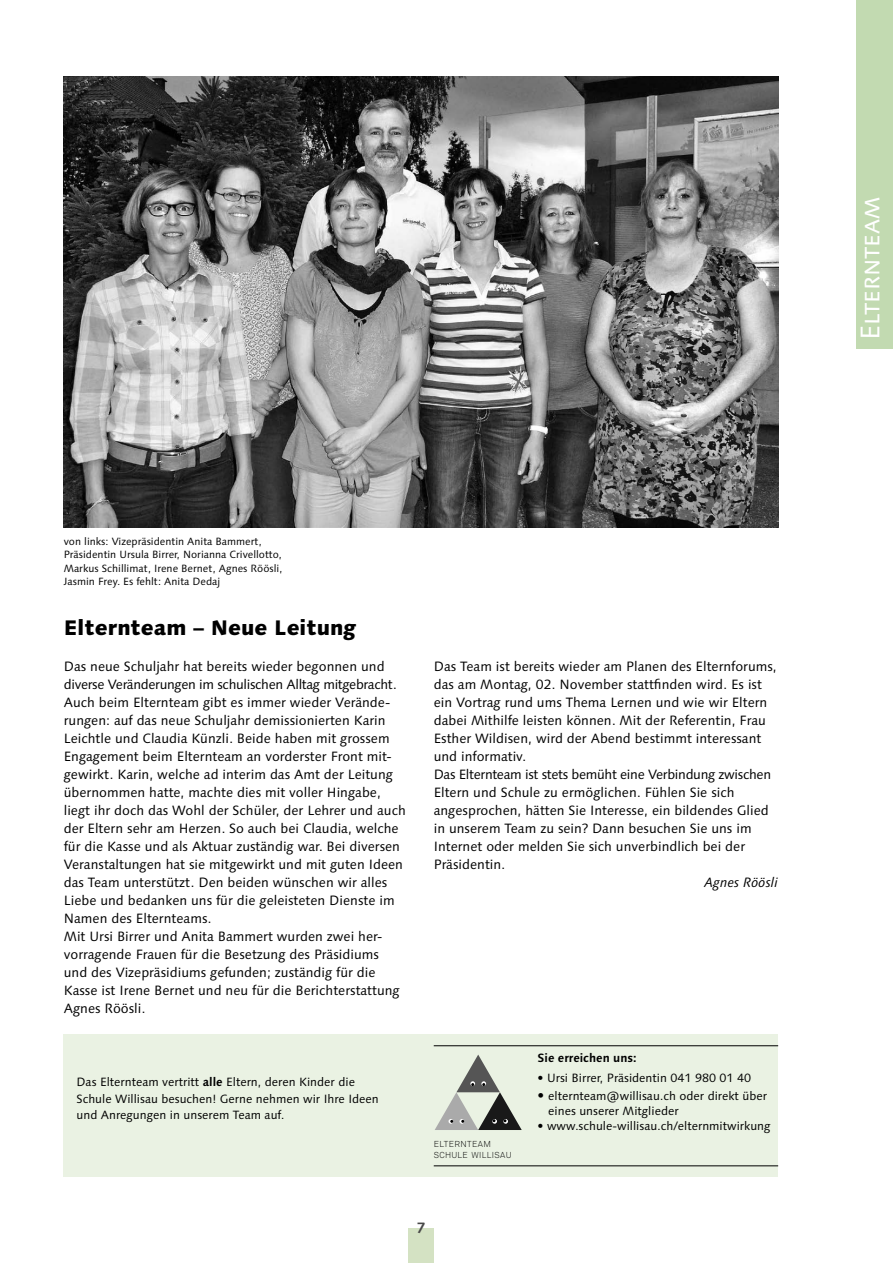
<style>
.page{position:relative;width:893px;height:1263px;background:#fff}
.page>*{position:absolute;margin:0;border:0;box-sizing:border-box;transform-origin:0 0}
.t1{font:27px "Linotype Syntax SC";color:#fff}
.t2{font:800 21px "Linotype Syntax";color:#000}
.t3{font:700 15px "Linotype Syntax";color:#484848}
.t4{font:13.5px/18px "Linotype Syntax";color:#000}
.t5{font:italic 13.5px "Linotype Syntax";color:#000}
.t6{font:12px/16.5px "Linotype Syntax";color:#000}
.t7{font:700 12px "Linotype Syntax";color:#000}
.t8{font:10.5px/13.5px "Linotype Syntax";color:#000}
.t9{font:300 8.55px/10.8px "Akkurat";letter-spacing:.05em;color:#000}
.s1{font-weight:700}
.s2{font-size:13.5px}
</style>
<div class="page">
<div style="left:408px;top:1228px;width:26px;height:35px;background:#d4e2c3"></div>
<div style="left:64px;top:1034px;width:714px;height:143px;background:#eaf2e3"></div>
<div style="left:856px;top:0;width:37px;height:349px;background:#c2dab1"></div>
<svg style="left:435px;top:1054px;width:87px;height:76px"></svg>
<hr style="left:434px;top:1045px;width:344px;height:1px;background:#000">
<hr style="left:434px;top:1165px;width:344px;height:1px;background:#000">
<img style="left:63px;top:77px;width:715px;height:450px">
<p class="t8" style="left:64px;top:534px;width:220px">von links: Vizepräsidentin Anita Bammert, Präsidentin Ursula Birrer, Norianna Crivellotto, Markus Schillimat, Irene Bernet, Agnes Röösli, Jasmin Frey. Es fehlt: Anita Dedaj</p>
<h2 class="t2" style="left:64px;top:614px;width:294px">Elternteam – Neue Leitung</h2>
<p class="t4" style="left:64px;top:657px;width:344px">Das neue Schuljahr hat bereits wieder begonnen und diverse Veränderungen im schulischen Alltag mitgebracht.<br>Auch beim Elternteam gibt es immer wieder Verände&shy;rungen: auf das neue Schuljahr demissionierten Karin Leichtle und Claudia Künzli. Beide haben mit grossem Engagement beim Elternteam an vorderster Front mit&shy;gewirkt. Karin, welche ad interim das Amt der Leitung übernommen hatte, machte dies mit voller Hingabe, liegt ihr doch das Wohl der Schüler, der Lehrer und auch der Eltern sehr am Herzen. So auch bei Claudia, welche für die Kasse und als Aktuar zuständig war. Bei diversen Veranstaltungen hat sie mitgewirkt und mit guten Ideen das Team unterstützt. Den beiden wünschen wir alles Liebe und bedanken uns für die geleisteten Dienste im Namen des Elternteams.<br>Mit Ursi Birrer und Anita Bammert wurden zwei her&shy;vorragende Frauen für die Besetzung des Präsidiums<br>und des Vizepräsidiums gefunden; zuständig für die Kasse ist Irene Bernet und neu für die Berichterstattung Agnes Röösli.</p>
<p class="t4" style="left:434px;top:658px;width:345px">Das Team ist bereits wieder am Planen des Elternforums, das am Montag, 02. November stattfinden wird. Es ist ein Vortrag rund ums Thema Lernen und wie wir Eltern dabei Mithilfe leisten können. Mit der Referentin, Frau Esther Wildisen, wird der Abend bestimmt interessant und informativ.<br>Das Elternteam ist stets bemüht eine Verbindung zwischen Eltern und Schule zu ermöglichen. Fühlen Sie sich angesprochen, hätten Sie Interesse, ein bildendes Glied in unserem Team zu sein? Dann besuchen Sie uns im Internet oder melden Sie sich unverbindlich bei der Präsidentin.</p>
<p class="t5" style="left:704px;top:874px;width:75px">Agnes Röösli</p>
<p class="t6" style="left:77px;top:1074px;width:304px">Das Elternteam vertritt <span class="s1">alle</span> Eltern, deren Kinder die<br>Schule Willisau besuchen! Gerne nehmen wir Ihre Ideen und Anregungen in unserem Team auf.</p>
<p class="t9" style="left:434px;top:1139px;width:79px">ELTERNTEAM<br>SCHULE WILLISAU</p>
<p class="t3" style="left:417px;top:1219px;width:10px">7</p>
<p class="t7" style="left:537px;top:1050px;width:101px">Sie erreichen uns:</p>
<p class="t6" style="left:537px;top:1069px;width:215px">• Ursi Birrer, Präsidentin 041 980 01 40</p>
<p class="t6" style="left:548px;top:1088px;width:220px;line-height:15px;text-indent:-11px"><span class="s2">•</span> elternteam@willisau.ch oder direkt über eines unserer Mitglieder</p>
<p class="t6" style="left:537px;top:1117px;width:235px">• www.schule-willisau.ch/elternmitwirkung</p>
<h1 class="t1" style="left:854px;top:340px;width:144px;rotate:-90deg">Elternteam</h1>
</div>
